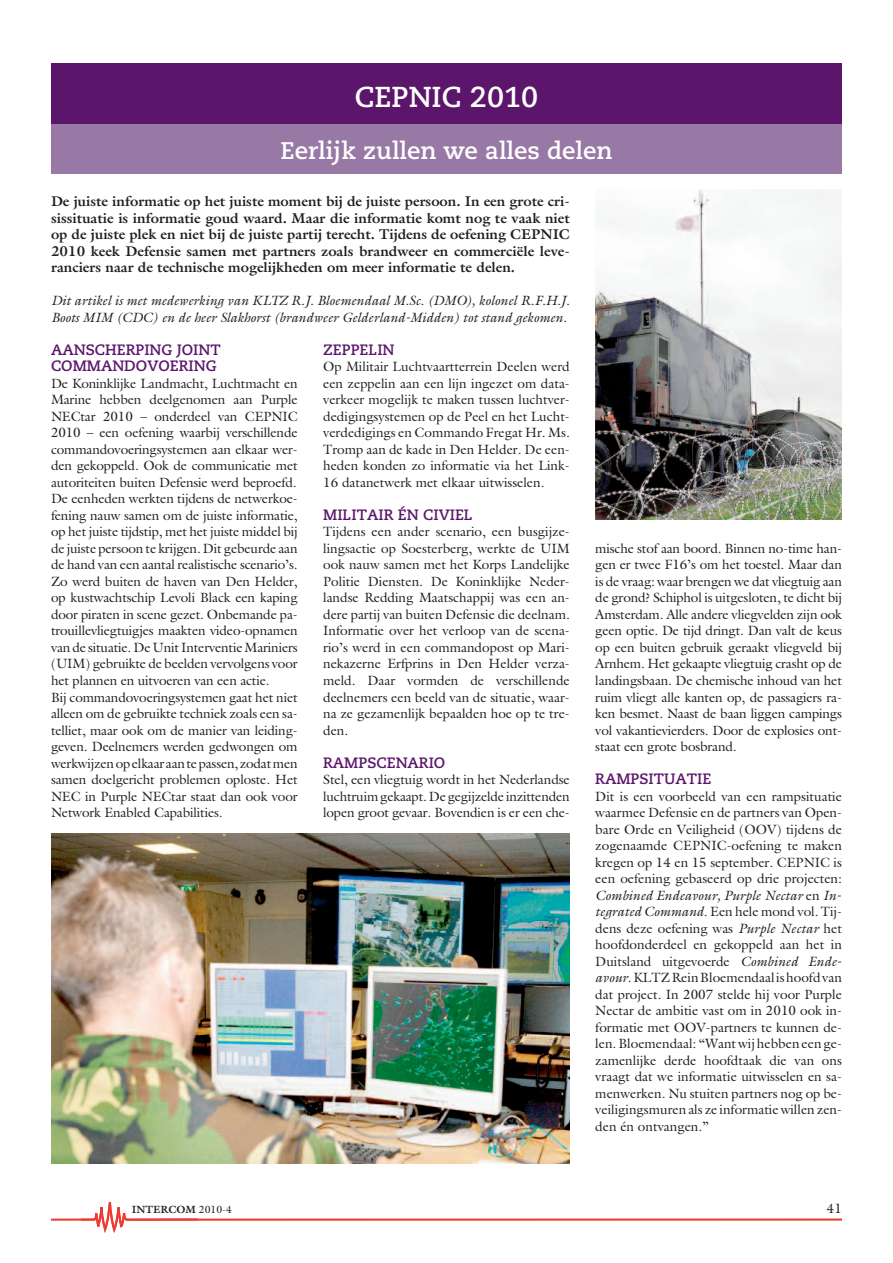
<style>
.page{position:relative;width:893px;height:1263px;background:#fff}
.page>*{position:absolute;margin:0;border:0;box-sizing:border-box;transform-origin:0 0}
.t1{font:700 28.8px "Caecilia";color:#fff}
.t2{font:700 24px "Caecilia";color:#fff}
.t3{font:700 15px/16.5px "Caecilia";color:#5b166b}
.t4{font:700 14.25px/16.5px "Galliard";color:#231f20;text-align:justify}
.t5{font:13.5px/16.5px "Galliard";letter-spacing:-.01em;color:#231f20;text-align:justify}
.t6{font:italic 13.5px/16.5px "Galliard";color:#231f20}
.t7{font:700 10.5px "Galliard";color:#231f20}
.s1{font-style:italic}
.s2{font-weight:400}
</style>
<div class="page">
<svg style="left:51px;top:1202px;width:791px;height:31px"></svg>
<div style="left:51px;top:64px;width:791px;height:60px;background:#5b166b"></div>
<div style="left:51px;top:124px;width:791px;height:49px;background:#9878a4"></div>
<img style="left:595px;top:190px;width:247px;height:330px">
<img style="left:51px;top:833px;width:519px;height:330px">
<h1 class="t1" style="left:355px;top:85px;width:185px">CEPNIC 2010</h1>
<h2 class="t2" style="left:280px;top:140px;width:333px">Eerlijk zullen we alles delen</h2>
<p class="t4" style="left:51px;top:193px;width:520px">De juiste informatie op het juiste moment bij de juiste persoon. In een grote cri&shy;sissituatie is informatie goud waard. Maar die informatie komt nog te vaak niet op de juiste plek en niet bij de juiste partij terecht. Tijdens de oefening CEPNIC 2010 keek Defensie samen met partners zoals brandweer en commerciële leve&shy;ranciers naar de technische mogelijkheden om meer informatie te delen.</p>
<p class="t6" style="left:51px;top:293px;width:520px">Dit artikel is met medewerking van KLTZ R.J. Bloemendaal M.Sc. (DMO), kolonel R.F.H.J.<br>Boots MIM (CDC) en de heer Slakhorst (brandweer Gelderland-Midden) tot stand gekomen.</p>
<p class="t3" style="left:51px;top:343px;width:171px">AANSCHERPING JOINT<br>COMMANDOVOERING</p>
<p class="t5" style="left:51px;top:375px;width:248px;text-align:left">De Koninklijke Landmacht, Luchtmacht en Marine hebben deelgenomen aan Purple NECtar 2010 – onderdeel van CEPNIC 2010 – een oefening waarbij verschillende commandovoeringsystemen aan elkaar wer&shy;den gekoppeld. Ook de communicatie met autoriteiten buiten Defensie werd beproefd.<br>De eenheden werkten tijdens de netwerkoe&shy;fening nauw samen om de juiste informatie, op het juiste tijdstip, met het juiste middel bij de juiste persoon te krijgen. Dit gebeurde aan de hand van een aantal realistische scenario’s.<br>Zo werd buiten de haven van Den Helder, op kustwachtschip Levoli Black een kaping door piraten in scene gezet. Onbemande pa&shy;trouillevliegtuigjes maakten video-opnamen van de situatie. De Unit Interventie Mariniers (UIM) gebruikte de beelden vervolgens voor het plannen en uitvoeren van een actie.<br>Bij commandovoeringsystemen gaat het niet alleen om de gebruikte techniek zoals een sa&shy;telliet, maar ook om de manier van leiding&shy;geven. Deelnemers werden gedwongen om werkwijzenopelkaar aantepassen,zodatmen samen doelgericht problemen oploste. Het NEC in Purple NECtar staat dan ook voor Network Enabled Capabilities.</p>
<p class="t3" style="left:323px;top:343px;width:73px">ZEPPELIN</p>
<p class="t5" style="left:323px;top:359px;width:248px">Op Militair Luchtvaartterrein Deelen werd een zeppelin aan een lijn ingezet om data&shy;verkeer mogelijk te maken tussen luchtver&shy;dedigingsystemen op de Peel en het Lucht&shy;verdedigings en Commando Fregat Hr. Ms.<br>Tromp aan de kade in Den Helder. De een&shy;heden konden zo informatie via het Link-16 datanetwerk met elkaar uitwisselen.</p>
<p class="t3" style="left:323px;top:508px;width:151px">MILITAIR ÉN CIVIEL</p>
<p class="t5" style="left:323px;top:524px;width:248px">Tijdens een ander scenario, een busgijze&shy;lingsactie op Soesterberg, werkte de UIM ook nauw samen met het Korps Landelijke Politie Diensten. De Koninklijke Neder&shy;landse Redding Maatschappij was een an&shy;dere partij van buiten Defensie die deelnam.<br>Informatie over het verloop van de scena&shy;rio’s werd in een commandopost op Mari&shy;nekazerne Erfprins in Den Helder verza&shy;meld. Daar vormden de verschillende deelnemers een beeld van de situatie, waar&shy;na ze gezamenlijk bepaalden hoe op te tre&shy;den.</p>
<p class="t3" style="left:323px;top:755px;width:124px">RAMPSCENARIO</p>
<p class="t5" style="left:323px;top:771px;width:248px">Stel, een vliegtuig wordt in het Nederlandse luchtruimgekaapt.De gegijzelde inzittenden lopen groot gevaar. Bovendien is er een che-</p>
<p class="t5" style="left:595px;top:540px;width:248px">mische stof aan boord. Binnen no-time han&shy;gen er twee F16’s om het toestel. Maar dan is de vraag: waar brengen we dat vliegtuig aan de grond? Schiphol is uitgesloten, te dicht bij Amsterdam. Alle andere vliegvelden zijn ook geen optie. De tijd dringt. Dan valt de keus op een buiten gebruik geraakt vliegveld bij Arnhem. Het gekaapte vliegtuig crasht op de landingsbaan. De chemische inhoud van het ruim vliegt alle kanten op, de passagiers ra&shy;ken besmet. Naast de baan liggen campings vol vakantievierders. Door de explosies ont&shy;staat een grote bosbrand.</p>
<p class="t3" style="left:595px;top:772px;width:118px">RAMPSITUATIE</p>
<p class="t5" style="left:595px;top:788px;width:248px">Dit is een voorbeeld van een rampsituatie waarmee Defensie en de partners van Open&shy;bare Orde en Veiligheid (OOV) tijdens de zogenaamde CEPNIC-oefening te maken kregen op 14 en 15 september. CEPNIC is een oefening gebaseerd op drie projecten:<br><span class="s1">Combined Endeavour, Purple Nectar</span> en <span class="s1">In&shy;tegrated Command</span>. Een hele mond vol. Tij&shy;dens deze oefening was <span class="s1">Purple Nectar</span> het hoofdonderdeel en gekoppeld aan het in Duitsland uitgevoerde <span class="s1">Combined Ende&shy;avour</span>.KLTZReinBloemendaalishoofdvan dat project. In 2007 stelde hij voor Purple Nectar de ambitie vast om in 2010 ook in&shy;formatie met OOV-partners te kunnen de&shy;len.Bloemendaal: “Want wij hebben een ge&shy;zamenlijke derde hoofdtaak die van ons vraagt dat we informatie uitwisselen en sa&shy;menwerken. Nu stuiten partners nog op be&shy;veiligingsmuren als ze informatie willen zen&shy;den én ontvangen.”</p>
<p class="t7" style="left:132px;top:1203px;width:102px">INTERCOM <span class="s2">2010-4</span></p>
<p class="t5" style="left:827px;top:1200px;width:17px">41</p>
</div>
